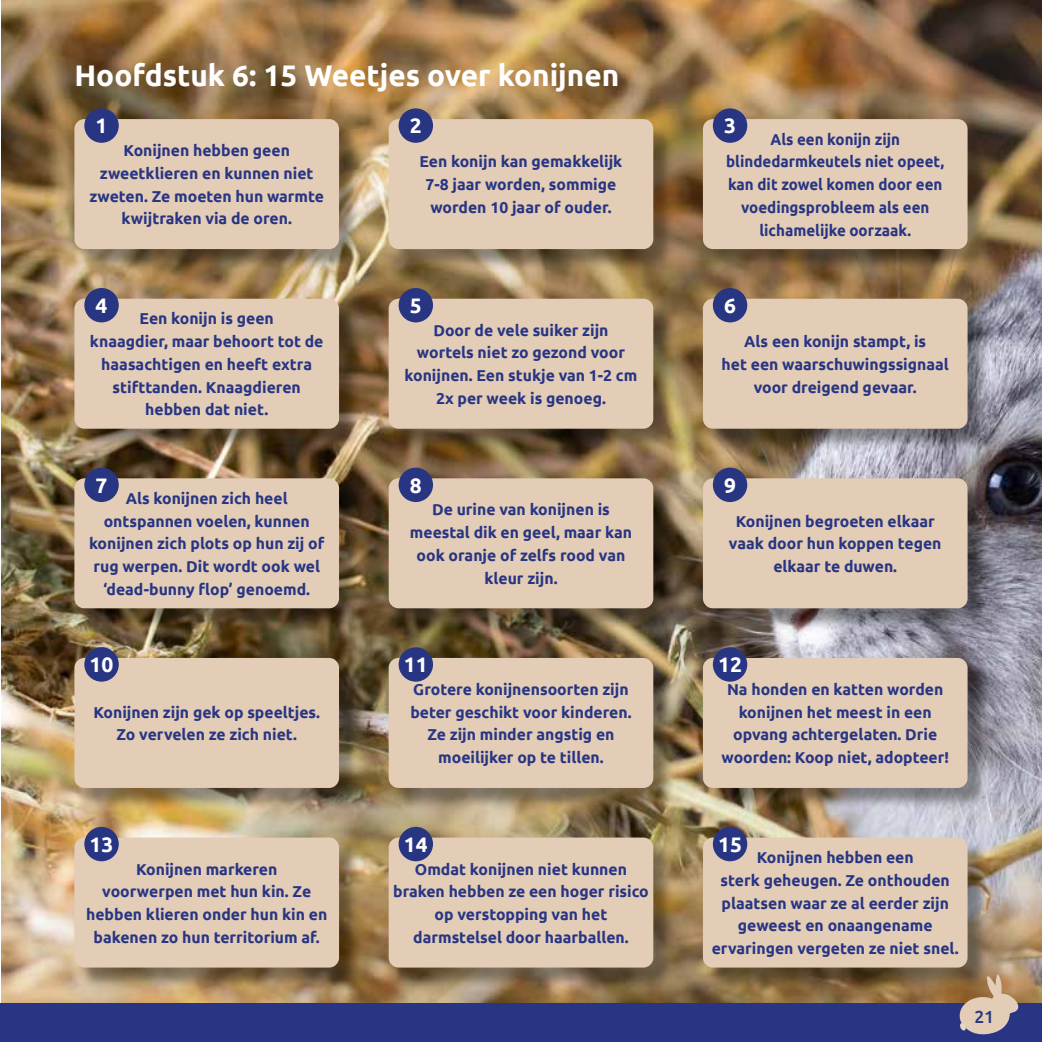
<style>
.page{position:relative;width:1042px;height:1042px;background:#fff}
.page>*{position:absolute;margin:0;border:0;box-sizing:border-box;transform-origin:0 0}
.t1{font:700 29.75px "Ubuntu";color:#fff}
.t2{font:700 21px "Ubuntu";color:#fff}
.t3{font:500 17.5px "Ubuntu";color:#283583}
.t4{font:700 15.75px/22.8px "Ubuntu";color:#283583;text-align:center}
.t5{font:700 15.75px/22.8px "Ubuntu";color:#283583;text-align:center;scale:.96 1}
</style>
<div class="page">
<img style="left:1px;top:0;width:1041px;height:1003px">
<div style="left:0;top:1003px;width:1042px;height:39px;background:#283583"></div>
<svg style="left:957px;top:974px;width:61px;height:61px;background:#b59f93"></svg>
<div style="left:77px;top:112px;width:284px;height:159px;background:#000;opacity:.4"></div>
<div style="left:74px;top:119px;width:265px;height:130px;background:#e3cdb6;border-radius:10px"></div>
<div style="left:84px;top:108px;width:35px;height:35px;background:#283583;border-radius:50%"></div>
<div style="left:706px;top:112px;width:283px;height:159px;background:#000;opacity:.4"></div>
<div style="left:703px;top:119px;width:264px;height:130px;background:#e3cdb6;border-radius:10px"></div>
<div style="left:713px;top:108px;width:34px;height:35px;background:#283583;border-radius:50%"></div>
<div style="left:391px;top:112px;width:284px;height:159px;background:#000;opacity:.4"></div>
<div style="left:389px;top:119px;width:264px;height:130px;background:#e3cdb6;border-radius:10px"></div>
<div style="left:399px;top:108px;width:34px;height:35px;background:#283583;border-radius:50%"></div>
<div style="left:77px;top:830px;width:284px;height:159px;background:#000;opacity:.4"></div>
<div style="left:74px;top:837px;width:265px;height:130px;background:#e3cdb6;border-radius:10px"></div>
<div style="left:84px;top:827px;width:35px;height:34px;background:#283583;border-radius:50%"></div>
<div style="left:705px;top:830px;width:284px;height:159px;background:#000;opacity:.4"></div>
<div style="left:703px;top:837px;width:264px;height:130px;background:#e3cdb6;border-radius:10px"></div>
<div style="left:713px;top:827px;width:34px;height:34px;background:#283583;border-radius:50%"></div>
<div style="left:391px;top:830px;width:284px;height:159px;background:#000;opacity:.4"></div>
<div style="left:389px;top:837px;width:264px;height:130px;background:#e3cdb6;border-radius:10px"></div>
<div style="left:399px;top:827px;width:34px;height:34px;background:#283583;border-radius:50%"></div>
<div style="left:77px;top:650px;width:284px;height:160px;background:#000;opacity:.4"></div>
<div style="left:74px;top:658px;width:265px;height:130px;background:#e3cdb6;border-radius:10px"></div>
<div style="left:84px;top:647px;width:35px;height:34px;background:#283583;border-radius:50%"></div>
<div style="left:705px;top:650px;width:284px;height:160px;background:#000;opacity:.4"></div>
<div style="left:703px;top:658px;width:264px;height:130px;background:#e3cdb6;border-radius:10px"></div>
<div style="left:713px;top:647px;width:34px;height:34px;background:#283583;border-radius:50%"></div>
<div style="left:391px;top:650px;width:284px;height:160px;background:#000;opacity:.4"></div>
<div style="left:389px;top:658px;width:264px;height:130px;background:#e3cdb6;border-radius:10px"></div>
<div style="left:399px;top:647px;width:34px;height:34px;background:#283583;border-radius:50%"></div>
<div style="left:77px;top:471px;width:284px;height:159px;background:#000;opacity:.4"></div>
<div style="left:74px;top:478px;width:265px;height:130px;background:#e3cdb6;border-radius:10px"></div>
<div style="left:84px;top:468px;width:35px;height:34px;background:#283583;border-radius:50%"></div>
<div style="left:705px;top:471px;width:284px;height:159px;background:#000;opacity:.4"></div>
<div style="left:703px;top:478px;width:264px;height:130px;background:#e3cdb6;border-radius:10px"></div>
<div style="left:713px;top:468px;width:34px;height:34px;background:#283583;border-radius:50%"></div>
<div style="left:391px;top:471px;width:284px;height:159px;background:#000;opacity:.4"></div>
<div style="left:389px;top:478px;width:264px;height:130px;background:#e3cdb6;border-radius:10px"></div>
<div style="left:399px;top:468px;width:34px;height:34px;background:#283583;border-radius:50%"></div>
<div style="left:77px;top:291px;width:284px;height:160px;background:#000;opacity:.4"></div>
<div style="left:74px;top:299px;width:265px;height:130px;background:#e3cdb6;border-radius:10px"></div>
<div style="left:84px;top:288px;width:35px;height:34px;background:#283583;border-radius:50%"></div>
<div style="left:705px;top:291px;width:284px;height:160px;background:#000;opacity:.4"></div>
<div style="left:703px;top:299px;width:264px;height:130px;background:#e3cdb6;border-radius:10px"></div>
<div style="left:713px;top:288px;width:34px;height:34px;background:#283583;border-radius:50%"></div>
<div style="left:391px;top:291px;width:284px;height:160px;background:#000;opacity:.4"></div>
<div style="left:389px;top:299px;width:264px;height:130px;background:#e3cdb6;border-radius:10px"></div>
<div style="left:399px;top:288px;width:34px;height:34px;background:#283583;border-radius:50%"></div>
<h1 class="t1" style="left:74px;top:57px;width:546px">Hoofdstuk 6: 15 Weetjes over konijnen</h1>
<h2 class="t2" style="left:96px;top:113px;width:13px">1</h2>
<p class="t4" style="left:89px;top:139px;width:236px">Konijnen hebben geen zweetklieren en kunnen niet zweten. Ze moeten hun warmte kwijtraken via de oren.</p>
<h2 class="t2" style="left:96px;top:293px;width:13px">4</h2>
<p class="t4" style="left:90px;top:307px;width:235px">Een konijn is geen<br>knaagdier, maar behoort tot de haasachtigen en heeft extra stifttanden. Knaagdieren hebben dat niet.</p>
<h2 class="t2" style="left:96px;top:472px;width:13px">7</h2>
<p class="t4" style="left:89px;top:487px;width:237px">Als konijnen zich heel ontspannen voelen, kunnen konijnen zich plots op hun zij of rug werpen. Dit wordt ook wel ‘dead-bunny flop’ genoemd.</p>
<h2 class="t2" style="left:90px;top:652px;width:25px">10</h2>
<p class="t4" style="left:93px;top:700px;width:228px">Konijnen zijn gek op speeltjes.<br>Zo vervelen ze zich niet.</p>
<h2 class="t2" style="left:90px;top:831px;width:25px">13</h2>
<p class="t4" style="left:86px;top:857px;width:243px">Konijnen markeren<br>voorwerpen met hun kin. Ze hebben klieren onder hun kin en bakenen zo hun territorium af.</p>
<h2 class="t2" style="left:410px;top:113px;width:13px">2</h2>
<p class="t4" style="left:419px;top:150px;width:204px">Een konijn kan gemakkelijk<br>7-8 jaar worden, sommige worden 10 jaar of ouder.</p>
<h2 class="t2" style="left:410px;top:293px;width:13px">5</h2>
<p class="t4" style="left:404px;top:318px;width:234px">Door de vele suiker zijn wortels niet zo gezond voor konijnen. Een stukje van 1-2 cm<br>2x per week is genoeg.</p>
<h2 class="t2" style="left:410px;top:472px;width:13px">8</h2>
<p class="t4" style="left:410px;top:498px;width:224px">De urine van konijnen is meestal dik en geel, maar kan ook oranje of zelfs rood van kleur zijn.</p>
<h2 class="t2" style="left:404px;top:652px;width:25px">11</h2>
<p class="t4" style="left:410px;top:678px;width:223px">Grotere konijnensoorten zijn beter geschikt voor kinderen.<br>Ze zijn minder angstig en moeilijker op te tillen.</p>
<h2 class="t2" style="left:404px;top:831px;width:25px">14</h2>
<p class="t4" style="left:393px;top:857px;width:257px">Omdat konijnen niet kunnen braken hebben ze een hoger risico op verstopping van het darmstelsel door haarballen.</p>
<h2 class="t2" style="left:724px;top:113px;width:13px">3</h2>
<p class="t5" style="left:726px;top:127px;width:229px">Als een konijn zijn blindedarmkeutels niet opeet, kan dit zowel komen door een voedingsprobleem als een lichamelijke oorzaak.</p>
<h2 class="t2" style="left:724px;top:293px;width:13px">6</h2>
<p class="t4" style="left:721px;top:330px;width:229px">Als een konijn stampt, is<br>het een waarschuwingssignaal voor dreigend gevaar.</p>
<h2 class="t2" style="left:724px;top:472px;width:13px">9</h2>
<p class="t4" style="left:729px;top:509px;width:214px">Konijnen begroeten elkaar vaak door hun koppen tegen elkaar te duwen.</p>
<h2 class="t2" style="left:718px;top:652px;width:25px">12</h2>
<p class="t4" style="left:721px;top:678px;width:229px">Na honden en katten worden konijnen het meest in een opvang achtergelaten. Drie woorden: Koop niet, adopteer!</p>
<h2 class="t2" style="left:718px;top:831px;width:25px">15</h2>
<p class="t4" style="left:712px;top:846px;width:249px">Konijnen hebben een<br>sterk geheugen. Ze onthouden plaatsen waar ze al eerder zijn geweest en onaangename ervaringen vergeten ze niet snel.</p>
<p class="t3" style="left:974px;top:1005px;width:21px">21</p>
</div>
